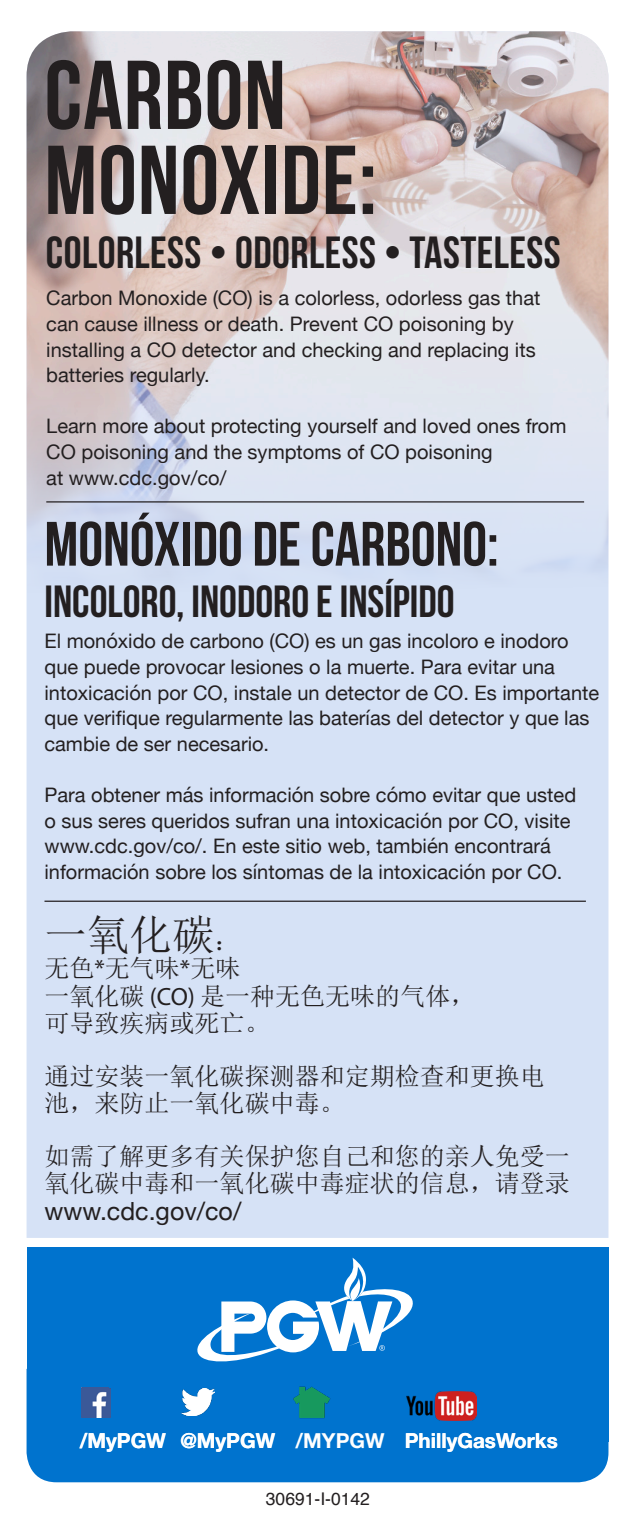
<style>
.page{position:relative;width:631px;height:1526px;background:#fff}
.page>*{position:absolute;margin:0;border:0;box-sizing:border-box;transform-origin:0 0}
.t1{font:700 97.5px/85px "Bebas Neue";letter-spacing:.01em;color:#231f20}
.Paragraph_Style_4{font:700 62.5px "Bebas Neue";color:#231f20}
.Paragraph_Style_1{font:700 45px "Bebas Neue";letter-spacing:.01em;color:#231f20}
.Paragraph_Style_4-2{font:700 45px "Bebas Neue";color:#231f20}
.t2{font:42.5px "Sim Sun";color:#231f20}
.t3{font:25px/27.5px "Sim Sun";color:#231f20}
.Paragraph_Style_3{font:700 20.5px "Helvetica Neue";color:#fff}
.Paragraph_Style_4-3{font:20px/25.5px "Helvetica Neue";color:#231f20}
.Paragraph_Style_1-2{font:20px/25.5px "Helvetica Neue";color:#231f20}
.t4{font:17.5px "Helvetica";color:#231f20}
.s1{font-size:25px}
.s2{font-family:"Myriad Pro"}
.s3{font-family:"Helvetica Neue"}
</style>
<div class="page">
<div style="left:27px;top:673px;width:581px;height:565px;background:#d6e2f6"></div>
<img style="left:27px;top:31px;width:581px;height:642px">
<hr style="left:46px;top:501px;width:538px;height:1px;background:#231f20">
<hr style="left:44px;top:901px;width:541px;height:1px;background:#231f20">
<div style="left:27px;top:1247px;width:581px;height:195px;background:#0073ce"></div>
<svg style="left:27px;top:1387px;width:581px;height:95px"></svg>
<img style="left:182px;top:1388px;width:32px;height:27px">
<img style="left:81px;top:1388px;width:4px;height:29px">
<img style="left:289px;top:1386px;width:45px;height:38px">
<img style="left:85px;top:1388px;width:25px;height:29px">
<img style="left:406px;top:1391px;width:70px;height:30px">
<svg style="left:197px;top:1258px;width:215px;height:103px"></svg>
<p class="t1" style="left:44px;top:52px;width:334px">CARBON<br>MONOXIDE:</p>
<p class="Paragraph_Style_1" style="left:46px;top:228px;width:516px">COLORLESS • ODORLESS • TASTELESS</p>
<p class="Paragraph_Style_1-2" style="left:46px;top:287px;width:495px">Carbon Monoxide (CO) is a colorless, odorless gas that can cause illness or death. Prevent CO poisoning by installing a CO detector and checking and replacing its batteries regularly.</p>
<p class="Paragraph_Style_1-2" style="left:46px;top:415px;width:521px">Learn more about protecting yourself and loved ones from<br>CO poisoning and the symptoms of CO poisoning<br>at www.cdc.gov/co/</p>
<p class="Paragraph_Style_4" style="left:44px;top:510px;width:455px">MONÓXIDO DE CARBONO:</p>
<p class="Paragraph_Style_4-2" style="left:44px;top:577px;width:411px">INCOLORO, INODORO E INSÍPIDO</p>
<p class="Paragraph_Style_4-3" style="left:44px;top:629px;width:556px">El monóxido de carbono (CO) es un gas incoloro e inodoro que puede provocar lesiones o la muerte. Para evitar una intoxicación por CO, instale un detector de CO. Es importante que verifique regularmente las baterías del detector y que las cambie de ser necesario.</p>
<p class="Paragraph_Style_4-3" style="left:44px;top:783px;width:533px">Para obtener más información sobre cómo evitar que usted o sus seres queridos sufran una intoxicación por CO, visite www.cdc.gov/co/. En este sitio web, también encontrará información sobre los síntomas de la intoxicación por CO.</p>
<p class="t2" style="left:44px;top:913px;width:196px">一氧化碳<span class="s1">：</span></p>
<p class="t3" style="left:44px;top:954px;width:432px">无色<span class="s2">*</span>无气味<span class="s2">*</span>无味<br>一氧化碳 <span class="s2">(CO)</span> 是一种无色无味的气体，可导致疾病或死亡。</p>
<p class="t3" style="left:44px;top:1062px;width:501px">通过安装一氧化碳探测器和定期检查和更换电池，来防止一氧化碳中毒。</p>
<p class="t3" style="left:44px;top:1142px;width:526px;text-align:justify">如需了解更多有关保护您自己和您的亲人免受一氧化碳中毒和一氧化碳中毒症状的信息，请登录<span class="s3">www.cdc.gov/co/</span></p>
<p class="Paragraph_Style_3" style="left:80px;top:1424px;width:87px">/MyPGW</p>
<p class="Paragraph_Style_3" style="left:176px;top:1424px;width:96px">@MyPGW</p>
<p class="Paragraph_Style_3" style="left:180px;top:1424px;width:96px">@MyPGW</p>
<p class="Paragraph_Style_3" style="left:291px;top:1424px;width:87px">/MyPGW</p>
<p class="Paragraph_Style_3" style="left:295px;top:1424px;width:90px">/MYPGW</p>
<p class="Paragraph_Style_3" style="left:401px;top:1424px;width:154px">Phil yGasWorks</p>
<p class="Paragraph_Style_3" style="left:405px;top:1424px;width:154px">PhillyGasWorks</p>
<p class="Paragraph_Style_3" style="left:76px;top:1424px;width:87px">/MyPGW</p>
<p class="t4" style="left:266px;top:1485px;width:106px">30691-I-0142</p>
</div>
